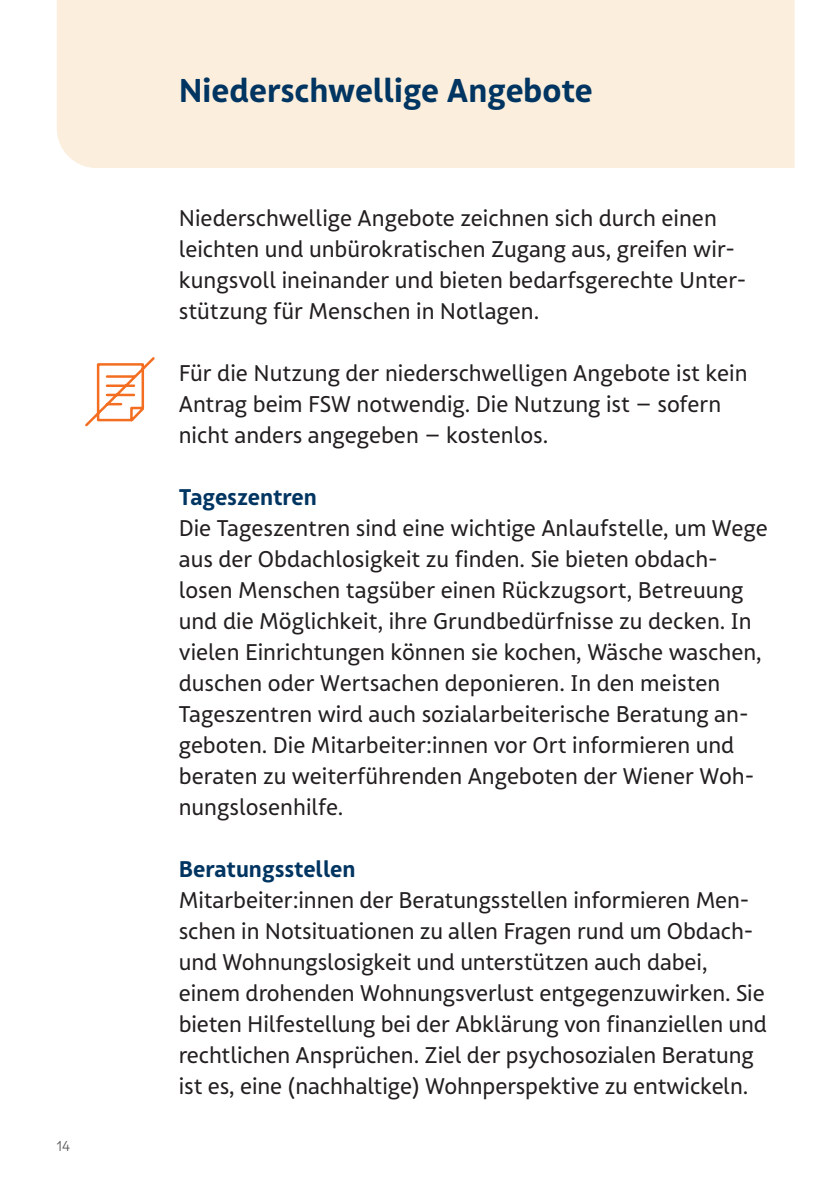
<style>
.page{position:relative;width:840px;height:1191px;background:#fff}
.page>*{position:absolute;margin:0;border:0;box-sizing:border-box;transform-origin:0 0}
.t1{font:700 32px "FSW Sans Pro";color:#003562}
.t2{font:22px/31px "FSW Sans Pro";color:#231f20}
.t3{font:700 22px "FSW Sans Pro";color:#003562}
.t4{font:300 14px "FSW Sans Pro";color:#57585a}
</style>
<div class="page">
<div style="left:57px;top:0;width:737px;height:168px;background:#fbeedc"></div>
<svg style="left:85px;top:357px;width:70px;height:70px"></svg>
<p class="t4" style="left:57px;top:1138px;width:15px">14</p>
<h1 class="t1" style="left:179px;top:70px;width:415px">Niederschwellige Angebote</h1>
<p class="t2" style="left:179px;top:203px;width:568px">Niederschwellige Angebote zeichnen sich durch einen leichten und unbürokratischen Zugang aus, greifen wir&shy;kungsvoll ineinander und bieten bedarfsgerechte Unter&shy;stützung für Menschen in Notlagen.</p>
<p class="t2" style="left:179px;top:358px;width:570px">Für die Nutzung der niederschwelligen Angebote ist kein<br>Antrag beim FSW notwendig. Die Nutzung ist – sofern nicht anders angegeben – kostenlos.</p>
<p class="t3" style="left:179px;top:483px;width:140px">Tageszentren</p>
<p class="t2" style="left:179px;top:513px;width:590px">Die Tageszentren sind eine wichtige Anlaufstelle, um Wege aus der Obdachlosigkeit zu finden. Sie bieten obdach&shy;losen Menschen tagsüber einen Rückzugsort, Betreuung und die Möglichkeit, ihre Grundbedürfnisse zu decken. In vielen Einrichtungen können sie kochen, Wäsche waschen, duschen oder Wertsachen deponieren. In den meisten Tageszentren wird auch sozialarbeiterische Beratung an&shy;geboten. Die Mitarbeiter:innen vor Ort informieren und beraten zu weiterführenden Angeboten der Wiener Woh&shy;nungslosenhilfe.</p>
<p class="t3" style="left:179px;top:855px;width:178px">Beratungsstellen</p>
<p class="t2" style="left:179px;top:885px;width:589px">Mitarbeiter:innen der Beratungsstellen informieren Men&shy;schen in Notsituationen zu allen Fragen rund um Obdach&shy;und Wohnungslosigkeit und unterstützen auch dabei, einem drohenden Wohnungsverlust entgegenzuwirken. Sie bieten Hilfestellung bei der Abklärung von finanziellen und rechtlichen Ansprüchen. Ziel der psychosozialen Beratung ist es, eine (nachhaltige) Wohnperspektive zu entwickeln.</p>
</div>
